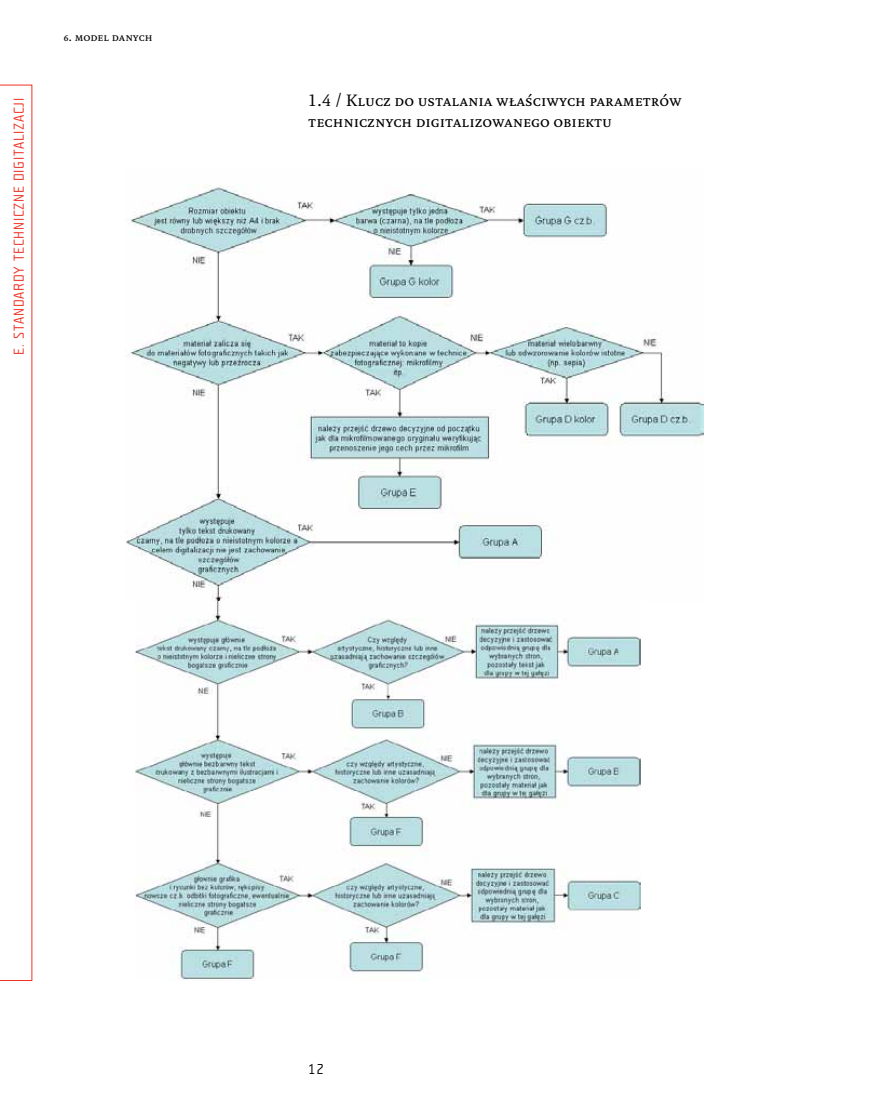
<style>
.page{position:relative;width:893px;height:1106px;background:#fff}
.page>*{position:absolute;margin:0;border:0;box-sizing:border-box;transform-origin:0 0}
.t1{font:19.5px/21px "Augustin Small Caps";color:#000}
.t2{font:14.25px "Teuton Mager";letter-spacing:.05em;color:#ee3124}
.t3{font:14.25px "Augustin Small Caps";color:#000}
.t4{font:14.25px "Teuton Mager";color:#000}
</style>
<div class="page">
<svg style="left:0;top:85px;width:32px;height:895px"></svg>
<img style="left:125px;top:185px;width:579px;height:416px">
<img style="left:135px;top:601px;width:505px;height:379px">
<p class="t3" style="left:64px;top:30px;width:90px">6. model danych</p>
<p class="t2" style="left:12px;top:354px;width:258px;rotate:-90deg">E. Standardy techniczne digitalizacji</p>
<p class="t1" style="left:308px;top:90px;width:375px">1.4 / Klucz do ustalania właściwych parametrów technicznych digitalizowanego obiektu</p>
<p class="t4" style="left:308px;top:1062px;width:17px">12</p>
</div>
